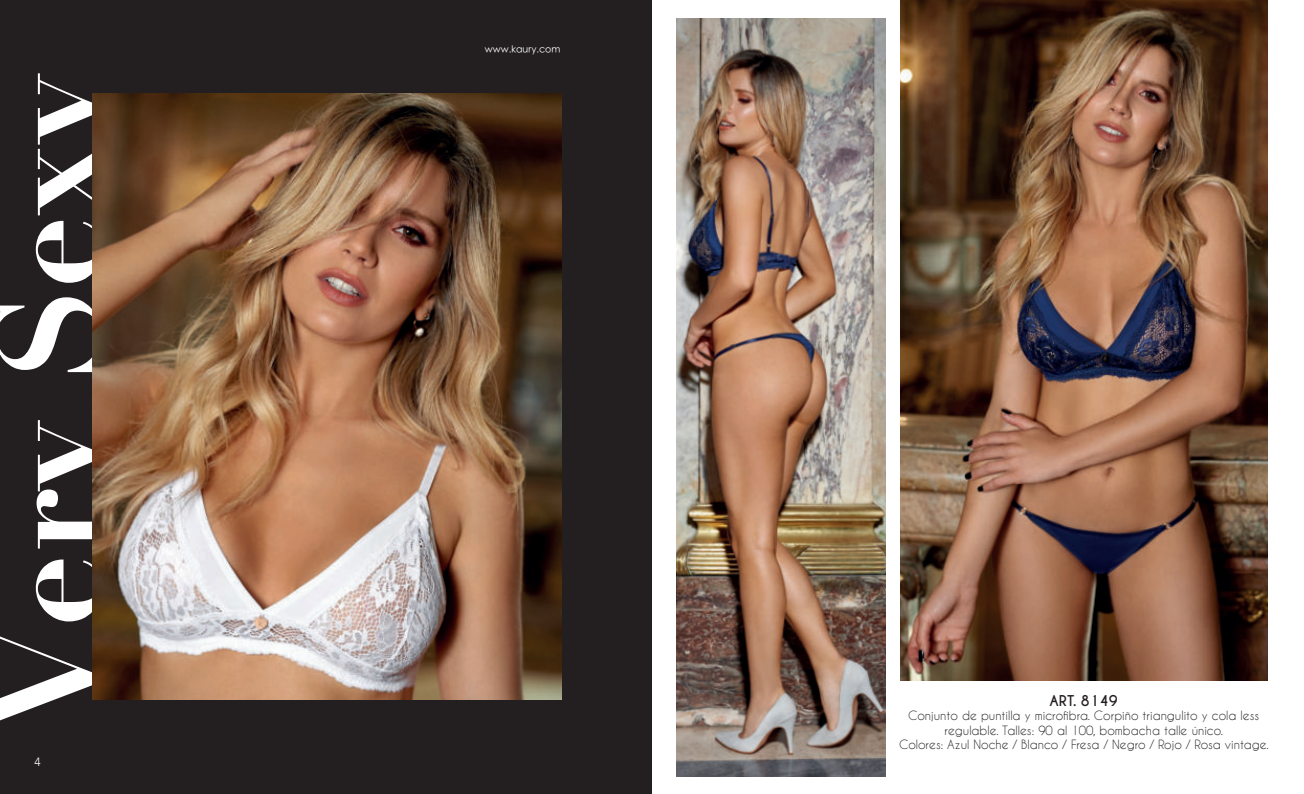
<style>
.page{position:relative;width:1304px;height:794px;background:#fff}
.page>*{position:absolute;margin:0;border:0;box-sizing:border-box;transform-origin:0 0}
.t1{font:700 144px "Didot";color:#fff}
.t2{font:700 14px "Caviar Dreams";color:#231f20}
.t3{font:12px/14.4px "Caviar Dreams";color:#231f20;text-align:center}
.t4{font:300 12px "Avenir";color:#fff}
.t5{font:300 9.6px "ST Heiti SC";color:#fff}
</style>
<div class="page">
<div style="left:0;top:0;width:652px;height:794px;background:#231f20"></div>
<img style="left:92px;top:94px;width:469px;height:605px">
<img style="left:676px;top:18px;width:210px;height:759px">
<img style="left:900px;top:0;width:368px;height:680px">
<h1 class="t1" style="left:-7px;top:730px;width:657px;rotate:-90deg">Very Sexy</h1>
<p class="t4" style="left:35px;top:754px;width:8px">4</p>
<p class="t5" style="left:485px;top:41px;width:77px">www.kaury.com</p>
<p class="t2" style="left:1050px;top:693px;width:70px">ART. 8149</p>
<p class="t3" style="left:899px;top:708px;width:371px">Conjunto de puntilla y microfibra. Corpiño triangulito y cola less regulable. Talles: 90 al 100, bombacha talle único.<br>Colores: Azul Noche / Blanco / Fresa / Negro / Rojo / Rosa vintage.</p>
</div>
